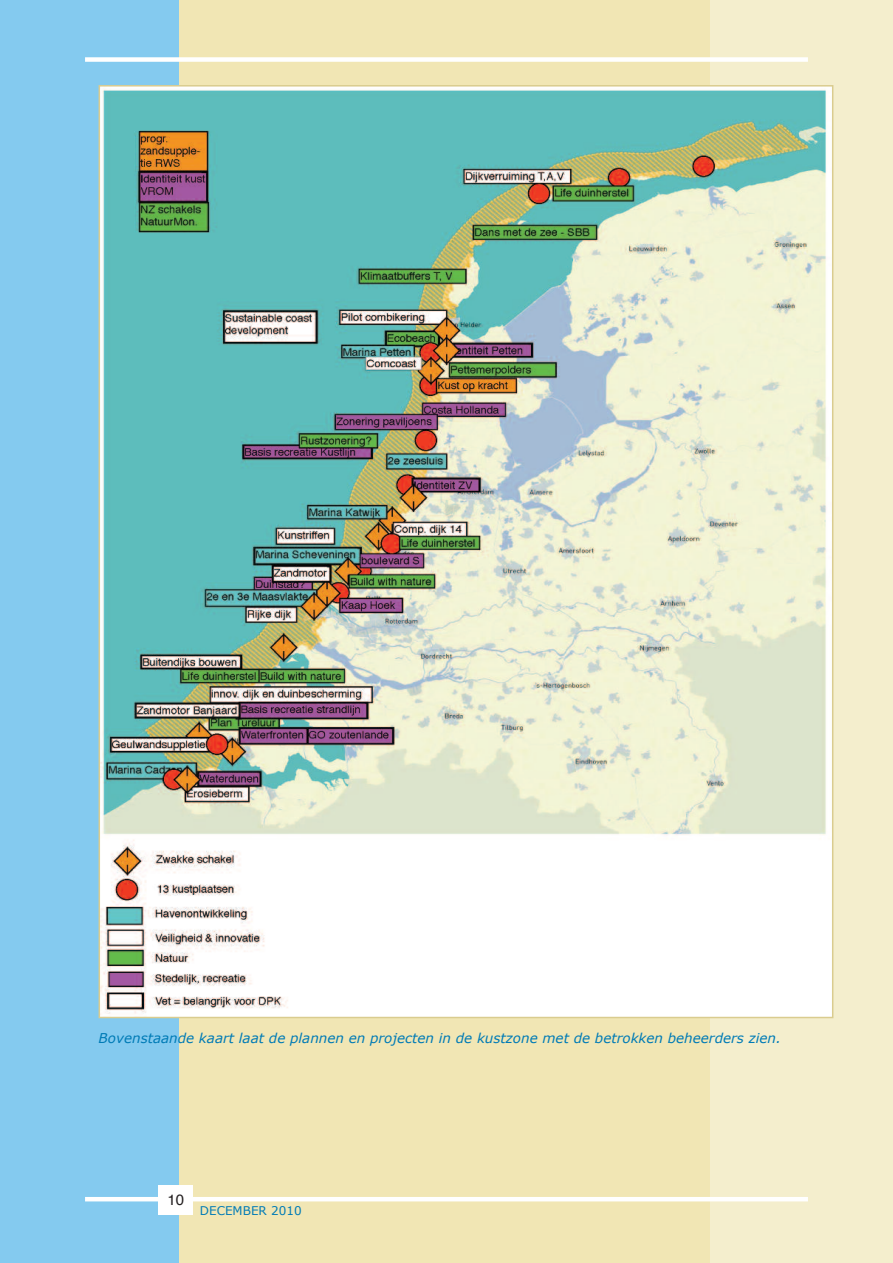
<style>
.page{position:relative;width:893px;height:1263px;background:#fff}
.page>*{position:absolute;margin:0;border:0;box-sizing:border-box;transform-origin:0 0}
.t1{font:15px "Helvetica";color:#231f20}
.t2{font:italic 13.5px "Verdana";color:#007bb6}
.t3{font:12px "Verdana";color:#007bb6}
</style>
<div class="page">
<div style="left:179px;top:0;width:531px;height:1263px;background:#f1e6b4"></div>
<div style="left:0;top:0;width:179px;height:1263px;background:#84caef"></div>
<div style="left:710px;top:0;width:183px;height:1263px;background:#f4eecd"></div>
<hr style="left:85px;top:1197px;width:723px;height:4px;background:#fff">
<div style="left:85px;top:57px;width:723px;height:5px;background:#fff"></div>
<div style="left:159px;top:1185px;width:34px;height:30px;background:#fff"></div>
<img style="left:102px;top:88px;width:728px;height:927px">
<p class="t2" style="left:99px;top:1030px;width:684px">Bovenstaande kaart laat de plannen en projecten in de kustzone met de betrokken beheerders zien.</p>
<p class="t1" style="left:167px;top:1193px;width:18px">10</p>
<p class="t3" style="left:200px;top:1203px;width:103px">DECEMBER 2010</p>
</div>
